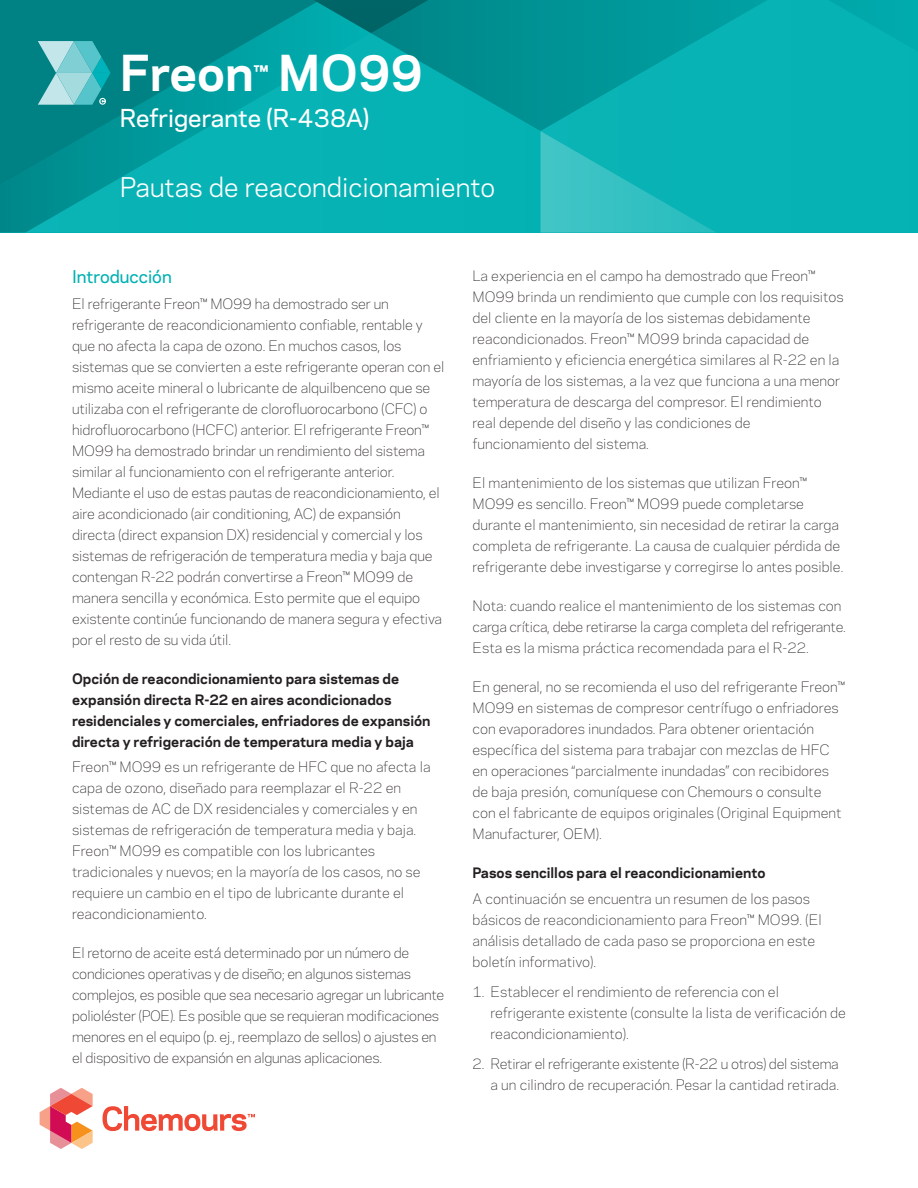
<style>
.page{position:relative;width:918px;height:1188px;background:#fff}
.page>*{position:absolute;margin:0;border:0;box-sizing:border-box;transform-origin:0 0}
.t1{font:700 46.5px "Chemours Sans";color:#fff}
.t2{font:25.5px "Chemours Sans";color:#fff}
.t3{font:500 23.25px "Chemours Sans";color:#fff}
.t4{font:500 16.5px "Chemours Sans";color:#00b1b3}
.t5{font:300 13.5px/21px "Chemours Sans";color:#231f20}
.t6{font:300 13.5px/21px "Chemours Sans";letter-spacing:-.02em;color:#231f20}
.t7{font:700 13.5px/21px "Chemours Sans";color:#231f20}
</style>
<div class="page">
<div style="left:0;top:2px;width:197px;height:231px;background:#008284"></div>
<svg style="left:197px;top:0;width:174px;height:33px;background:#00888a"></svg>
<svg style="left:371px;top:0;width:169px;height:33px;background:#008587"></svg>
<svg style="left:26px;top:33px;width:514px;height:200px;background:#03a5a7"></svg>
<svg style="left:540px;top:0;width:378px;height:233px;background:#0aafb1"></svg>
<svg style="left:40px;top:1088px;width:53px;height:61px"></svg>
<svg style="left:103px;top:1106px;width:152px;height:25px"></svg>
<svg style="left:38px;top:41px;width:73px;height:64px;background:#64bec2"></svg>
<h1 class="t1" style="left:120px;top:38px;width:305px">Freon<sup>™</sup> MO99</h1>
<h3 class="t3" style="left:120px;top:101px;width:251px">Refrigerante (R-438A)</h3>
<h2 class="t2" style="left:120px;top:169px;width:377px">Pautas de reacondicionamiento</h2>
<p class="t4" style="left:72px;top:264px;width:101px">Introducción</p>
<p class="t5" style="left:72px;top:292px;width:374px">El refrigerante Freon™ MO99 ha demostrado ser un refrigerante de reacondicionamiento confiable, rentable y que no afecta la capa de ozono. En muchos casos, los sistemas que se convierten a este refrigerante operan con el mismo aceite mineral o lubricante de alquilbenceno que se utilizaba con el refrigerante de clorofluorocarbono (CFC) o hidrofluorocarbono (HCFC) anterior. El refrigerante Freon™ MO99 ha demostrado brindar un rendimiento del sistema similar al funcionamiento con el refrigerante anterior.<br>Mediante el uso de estas pautas de reacondicionamiento, el aire acondicionado (air conditioning, AC) de expansión directa (direct expansion DX) residencial y comercial y los sistemas de refrigeración de temperatura media y baja que contengan R-22 podrán convertirse a Freon™ MO99 de manera sencilla y económica. Esto permite que el equipo existente continúe funcionando de manera segura y efectiva por el resto de su vida útil.</p>
<p class="t7" style="left:72px;top:667px;width:360px">Opción de reacondicionamiento para sistemas de expansión directa R-22 en aires acondicionados residenciales y comerciales, enfriadores de expansión directa y refrigeración de temperatura media y baja</p>
<p class="t5" style="left:72px;top:756px;width:360px">Freon™ MO99 es un refrigerante de HFC que no afecta la capa de ozono, diseñado para reemplazar el R-22 en sistemas de AC de DX residenciales y comerciales y en sistemas de refrigeración de temperatura media y baja.<br>Freon™ MO99 es compatible con los lubricantes tradicionales y nuevos; en la mayoría de los casos, no se requiere un cambio en el tipo de lubricante durante el reacondicionamiento.</p>
<p class="t6" style="left:72px;top:942px;width:374px">El retorno de aceite está determinado por un número de condiciones operativas y de diseño; en algunos sistemas complejos, es posible que sea necesario agregar un lubricante polioléster (POE). Es posible que se requieran modificaciones menores en el equipo (p. ej., reemplazo de sellos) o ajustes en el dispositivo de expansión en algunas aplicaciones.</p>
<p class="t5" style="left:473px;top:265px;width:373px">La experiencia en el campo ha demostrado que Freon™ MO99 brinda un rendimiento que cumple con los requisitos del cliente en la mayoría de los sistemas debidamente reacondicionados. Freon™ MO99 brinda capacidad de enfriamiento y eficiencia energética similares al R-22 en la mayoría de los sistemas, a la vez que funciona a una menor temperatura de descarga del compresor. El rendimiento real depende del diseño y las condiciones de funcionamiento del sistema.</p>
<p class="t5" style="left:473px;top:472px;width:372px">El mantenimiento de los sistemas que utilizan Freon™ MO99 es sencillo. Freon™ MO99 puede completarse durante el mantenimiento, sin necesidad de retirar la carga completa de refrigerante. La causa de cualquier pérdida de refrigerante debe investigarse y corregirse lo antes posible.</p>
<p class="t5" style="left:473px;top:595px;width:375px">Nota: cuando realice el mantenimiento de los sistemas con carga crítica, debe retirarse la carga completa del refrigerante.<br>Esta es la misma práctica recomendada para el R-22.</p>
<p class="t5" style="left:473px;top:676px;width:374px">En general, no se recomienda el uso del refrigerante Freon™ MO99 en sistemas de compresor centrífugo o enfriadores con evaporadores inundados. Para obtener orientación específica del sistema para trabajar con mezclas de HFC en operaciones “parcialmente inundadas” con recibidores de baja presión, comuníquese con Chemours o consulte con el fabricante de equipos originales (Original Equipment Manufacturer, OEM).</p>
<p class="t7" style="left:473px;top:862px;width:295px">Pasos sencillos para el reacondicionamiento</p>
<p class="t5" style="left:473px;top:887px;width:351px">A continuación se encuentra un resumen de los pasos básicos de reacondicionamiento para Freon™ MO99. (El análisis detallado de cada paso se proporciona en este boletín informativo).</p>
<p class="t5" style="left:491px;top:980px;width:357px;text-indent:-18px">1. Establecer el rendimiento de referencia con el refrigerante existente (consulte la lista de verificación de reacondicionamiento).</p>
<p class="t6" style="left:473px;top:1052px;width:368px;text-align:right">2. Retirar el refrigerante existente (R-22 u otros) del sistema a un cilindro de recuperación. Pesar la cantidad retirada.</p>
</div>
